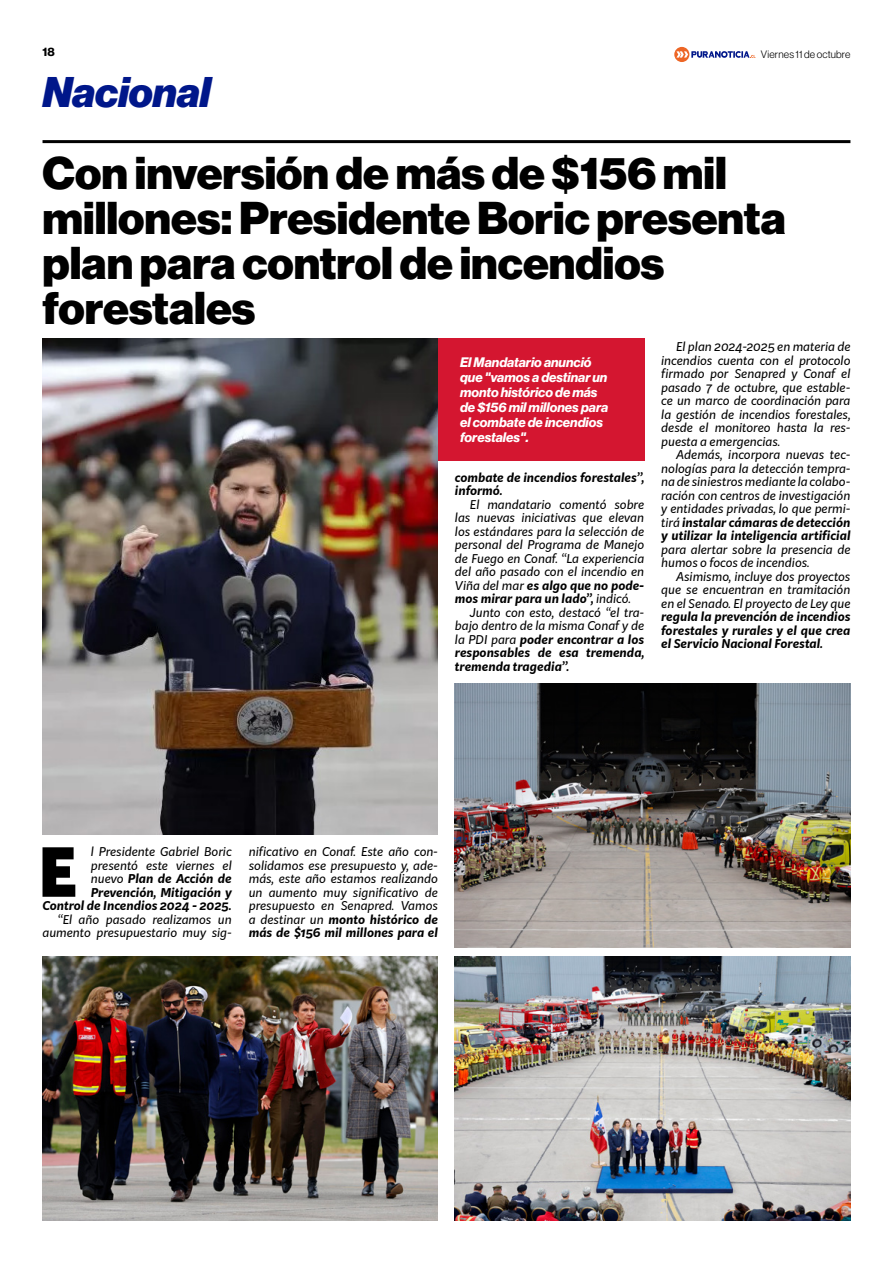
<style>
.page{position:relative;width:893px;height:1263px;background:#fff}
.page>*{position:absolute;margin:0;border:0;box-sizing:border-box;transform-origin:0 0}
.t1{font:900 66.3px "Kit Sans";color:#000}
.t2{font:45px/45px "N Haas Grotesk DS Pro 95 Blk";color:#000}
.t3{font:42px "N Haas Grotesk DS Pro 96 Blk It";color:#00178a}
.t4{font:13.5px/15px "N Haas Grotesk DS Pro 76 Bd It";color:#fff}
.t5{font:italic 12px/13.5px "Kit Sans";color:#000;text-align:justify}
.t6{font:italic 700 12px/13.5px "Kit Sans";color:#000;text-align:right}
.t7{font:12px "N Haas Grotesk DS Pro 75 Bd";color:#000}
.t8{font:10.5px "N Haas Grotesk DS Pro 45 Lt";letter-spacing:.02em;color:#000}
.s1{font-weight:700}
.s2{font-weight:400}
</style>
<div class="page">
<hr style="left:43px;top:140px;width:807px;height:3px;background:#000">
<svg style="left:674px;top:47px;width:82px;height:15px"></svg>
<img style="left:43px;top:338px;width:395px;height:496px">
<div style="left:438px;top:338px;width:206px;height:122px;background:#d41630"></div>
<img style="left:43px;top:957px;width:395px;height:263px">
<img style="left:455px;top:684px;width:395px;height:263px">
<img style="left:455px;top:957px;width:395px;height:263px">
<p class="t7" style="left:43px;top:44px;width:14px">18</p>
<p class="t8" style="left:761px;top:48px;width:91px">Viernes 11 de octubre</p>
<h3 class="t3" style="left:43px;top:67px;width:170px">Nacional</h3>
<h2 class="t2" style="left:43px;top:151px;width:745px">Con inversión de más de $156 mil millones: Presidente Boric presenta plan para control de incendios forestales</h2>
<p class="t4" style="left:460px;top:355px;width:150px">El Mandatario anunció que "vamos a destinar un monto histórico de más de $156 mil millones para el combate de incendios forestales".</p>
<p class="t6" style="left:455px;top:470px;width:191px;text-align:left">combate de incendios forestales”, informó.</p>
<p class="t5" style="left:455px;top:497px;width:191px;text-indent:15px">El mandatario comentó sobre las nuevas iniciativas que elevan los estándares para la selección de personal del Programa de Manejo de Fuego en Conaf. “La experiencia del año pasado con el incendio en Viña del mar <span class="s1">es algo que no pode&shy;mos mirar para un lado”,</span> indicó.</p>
<p class="t5" style="left:455px;top:605px;width:191px;text-indent:15px">Junto con esto, destacó “el tra&shy;bajo dentro de la misma Conaf y de la PDI para <span class="s1">poder encontrar a los responsables de esa tremenda, tremenda tragedia”.</span></p>
<p class="t5" style="left:661px;top:339px;width:191px;text-indent:15px">El plan 2024-2025 en materia de incendios cuenta con el protocolo firmado por Senapred y Conaf el pasado 7 de octubre, que estable&shy;ce un marco de coordinación para la gestión de incendios forestales, desde el monitoreo hasta la res&shy;puesta a emergencias.</p>
<p class="t5" style="left:661px;top:447px;width:191px;text-indent:15px">Además, incorpora nuevas tec&shy;nologías para la detección tempra&shy;na de siniestros mediante la colabo&shy;ración con centros de investigación y entidades privadas, lo que permi&shy;tirá <span class="s1">instalar cámaras de detección y utilizar la inteligencia artificial</span></p>
<p class="t5" style="left:661px;top:542px;width:191px">para alertar sobre la presencia de humos o focos de incendios.</p>
<p class="t5" style="left:661px;top:569px;width:191px;text-indent:15px">Asimismo, incluye dos proyectos que se encuentran en tramitación en el Senado. El proyecto de Ley que</p>
<p class="t6" style="left:661px;top:609px;width:191px;text-align:justify">regula la prevención de incendios forestales y rurales y el que crea el Servicio Nacional Forestal.</p>
<p class="t6" style="left:43px;top:844px;width:191px"><span class="s2">l Presidente Gabriel Boric presentó este viernes el<br>nuevo</span> Plan de Acción de<br>Prevención, Mitigación y<br>Control de Incendios 2024 - 2025.</p>
<p class="t5" style="left:43px;top:912px;width:191px;text-align:right">“El año pasado realizamos un aumento presupuestario muy sig-</p>
<h1 class="t1" style="left:39px;top:812px;width:40px">E</h1>
<p class="t5" style="left:249px;top:844px;width:191px">nificativo en Conaf. Este año con&shy;solidamos ese presupuesto y, ade&shy;más, este año estamos realizando un aumento muy significativo de presupuesto en Senapred. Vamos a destinar un <span class="s1">monto histórico de más de $156 mil millones para el</span></p>
</div>
